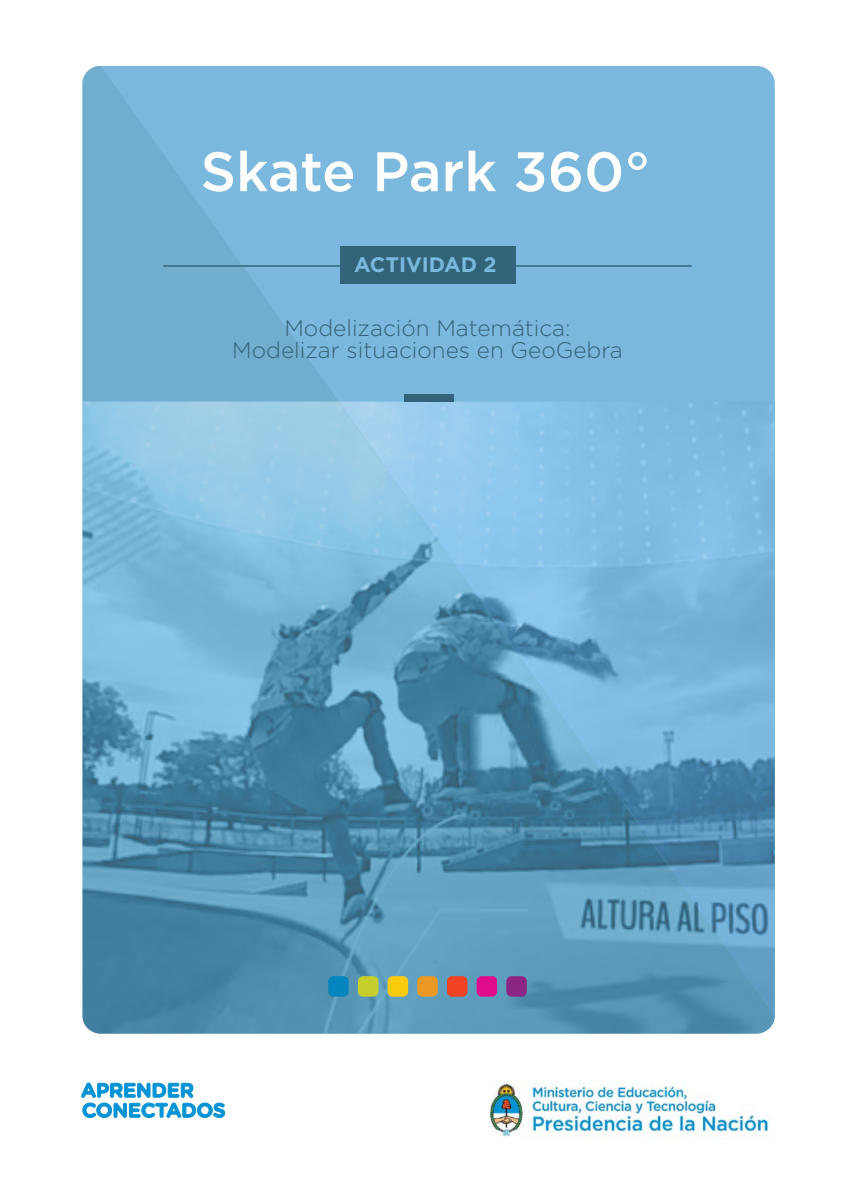
<style>
.page{position:relative;width:851px;height:1191px;background:#fff}
.page>*{position:absolute;margin:0;border:0;box-sizing:border-box;transform-origin:0 0}
.t1{font:500 55.5px "Gotham";color:#fff}
.t2{font:300 22.5px/21.6px "Gotham";color:#336378;text-align:center}
.t3{font:700 21px "Gotham";color:#7ab8de}
</style>
<div class="page">
<svg style="left:83px;top:66px;width:691px;height:335px;background:#77b5da"></svg>
<img style="left:83px;top:401px;width:691px;height:632px">
<div style="left:404px;top:394px;width:49px;height:7px;background:#336378"></div>
<svg style="left:686px;top:960px;width:2px;height:6px"></svg>
<svg style="left:637px;top:960px;width:3px;height:6px"></svg>
<svg style="left:81px;top:1082px;width:144px;height:36px"></svg>
<div style="left:506px;top:976px;width:20px;height:20px;background:#8c2685;border-radius:5px"></div>
<div style="left:476px;top:976px;width:21px;height:20px;background:#e00a8c;border-radius:5px"></div>
<div style="left:447px;top:976px;width:20px;height:20px;background:#f04224;border-radius:5px"></div>
<div style="left:417px;top:976px;width:20px;height:20px;background:#eb9924;border-radius:5px"></div>
<div style="left:387px;top:976px;width:21px;height:20px;background:#facc0d;border-radius:5px"></div>
<div style="left:358px;top:976px;width:20px;height:20px;background:#c4cf2e;border-radius:5px"></div>
<div style="left:328px;top:976px;width:20px;height:20px;background:#0585bd;border-radius:5px"></div>
<hr style="left:163px;top:265px;width:528px;height:2px;background:#336378">
<div style="left:340px;top:246px;width:175px;height:37px;background:#336378"></div>
<img style="left:489px;top:1080px;width:283px;height:59px">
<h1 class="t1" style="left:200px;top:135px;width:451px">Skate Park 360°</h1>
<p class="t3" style="left:354px;top:251px;width:144px">ACTIVIDAD 2</p>
<p class="t2" style="left:232px;top:317px;width:392px">Modelización Matemática:<br>Modelizar situaciones en GeoGebra</p>
</div>
